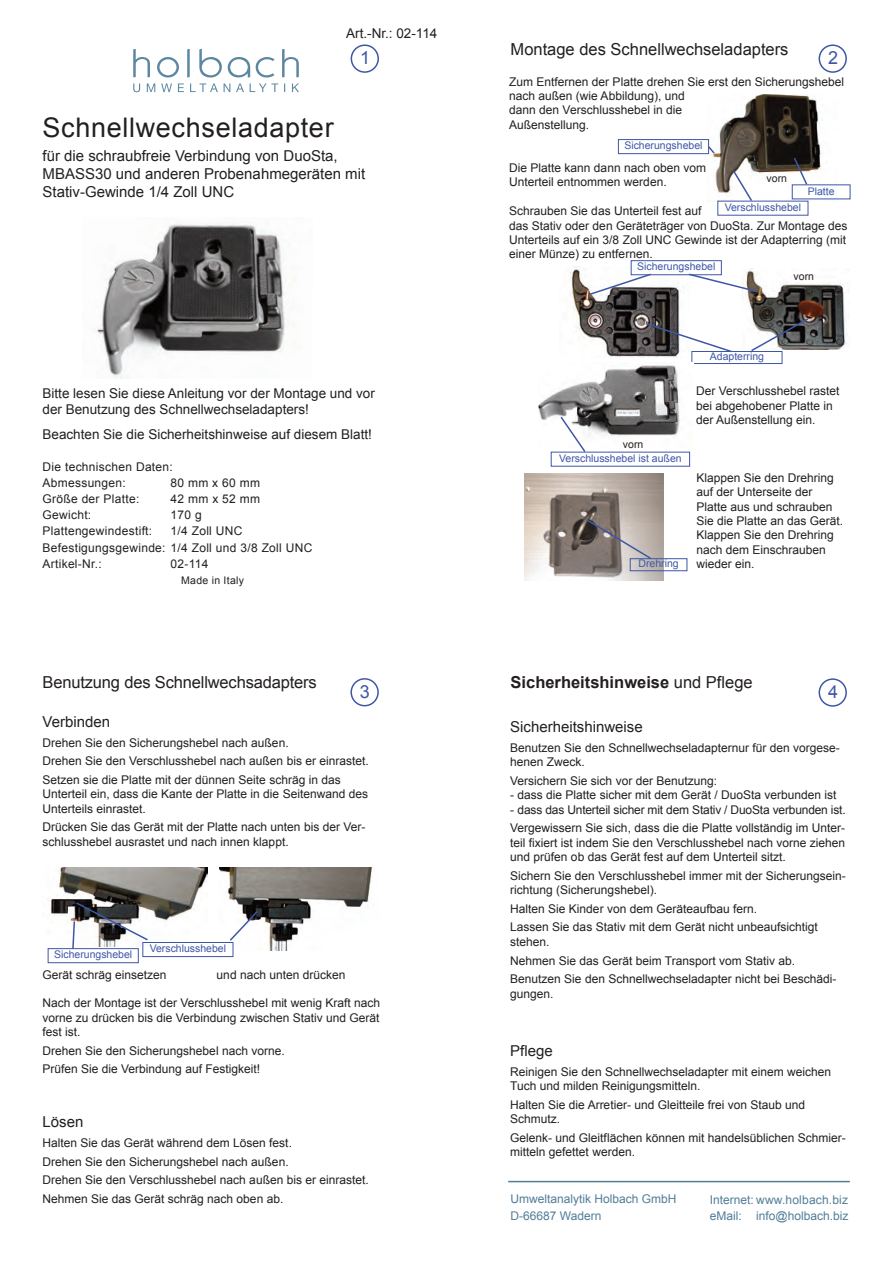
<style>
.page{position:relative;width:893px;height:1263px;background:#fff}
.page>*{position:absolute;margin:0;border:0;box-sizing:border-box;transform-origin:0 0}
.t1{font:27px "Arial";letter-spacing:.025em;color:#231f20}
.t2{font:18px "Arial";color:#3e57a5}
.t3{font:16.5px "Arial";letter-spacing:-.005em;color:#231f20}
.t4{font:700 16.5px "Arial";color:#231f20}
.t5{font:15px/18px "Arial";color:#231f20}
.t6{font:13.5px/16.2px "Arial";color:#231f20}
.t7{font:12px/14.4px "Arial";color:#231f20}
.t8{font:12px/16px "Arial";letter-spacing:.025em;color:#231f20}
.t9{font:12px/16.5px "Arial";color:#517d98}
.t10{font:10.5px "Arial";color:#3e57a5}
.t11{font:10.5px "Arial";color:#231f20}
.t12{font:10.5px "Arial";letter-spacing:.025em;color:#231f20}
.s1{font-weight:400}
</style>
<div class="page">
<svg style="left:133px;top:49px;width:166px;height:43px"></svg>
<svg style="left:351px;top:44px;width:28px;height:29px"></svg>
<img style="left:97px;top:223px;width:189px;height:156px">
<svg style="left:819px;top:44px;width:28px;height:29px"></svg>
<svg style="left:350px;top:678px;width:29px;height:28px"></svg>
<svg style="left:819px;top:678px;width:28px;height:29px"></svg>
<img style="left:569px;top:266px;width:118px;height:91px">
<img style="left:709px;top:94px;width:128px;height:107px">
<div style="left:618px;top:139px;width:91px;height:15px;border:1px solid #3e57a5"></div>
<div style="left:717px;top:201px;width:91px;height:15px;border:1px solid #3e57a5"></div>
<svg style="left:792px;top:156px;width:17px;height:30px"></svg>
<svg style="left:706px;top:145px;width:10px;height:10px"></svg>
<svg style="left:732px;top:169px;width:21px;height:34px"></svg>
<img style="left:746px;top:269px;width:102px;height:81px">
<svg style="left:687px;top:272px;width:74px;height:22px"></svg>
<div style="left:631px;top:260px;width:91px;height:15px;border:1px solid #3e57a5"></div>
<svg style="left:588px;top:272px;width:65px;height:24px"></svg>
<div style="left:691px;top:351px;width:91px;height:13px;border:1px solid #3e57a5"></div>
<svg style="left:749px;top:317px;width:61px;height:36px"></svg>
<svg style="left:644px;top:322px;width:89px;height:31px"></svg>
<img style="left:538px;top:362px;width:155px;height:76px">
<div style="left:551px;top:452px;width:139px;height:15px;border:1px solid #3e57a5"></div>
<svg style="left:559px;top:415px;width:28px;height:39px"></svg>
<img style="left:525px;top:473px;width:138px;height:108px">
<div style="left:630px;top:558px;width:57px;height:13px;border:1px solid #3e57a5"></div>
<svg style="left:584px;top:517px;width:69px;height:43px;background:#968e8c"></svg>
<img style="left:49px;top:868px;width:159px;height:53px">
<img style="left:220px;top:868px;width:152px;height:82px">
<div style="left:142px;top:942px;width:91px;height:15px;border:1px solid #3e57a5"></div>
<svg style="left:228px;top:909px;width:31px;height:33px"></svg>
<svg style="left:71px;top:901px;width:78px;height:51px"></svg>
<div style="left:48px;top:949px;width:90px;height:13px;background:#fff"></div>
<div style="left:48px;top:948px;width:91px;height:15px;border:1px solid #3e57a5"></div>
<hr style="left:508px;top:1181px;width:342px;height:1px;background:#517d98">
<p class="t6" style="left:346px;top:25px;width:93px">Art.-Nr.: 02-114</p>
<h2 class="t2" style="left:360px;top:48px;width:12px">1</h2>
<h1 class="t1" style="left:43px;top:113px;width:293px">Schnellwechseladapter</h1>
<p class="t5" style="left:43px;top:147px;width:324px">für die schraubfreie Verbindung von DuoSta,<br>MBASS30 und anderen Probenahmegeräten mit<br>Stativ-Gewinde 1/4 Zoll UNC</p>
<p class="t6" style="left:43px;top:385px;width:334px">Bitte lesen Sie diese Anleitung vor der Montage und vor der Benutzung des Schnellwechseladapters!</p>
<p class="t6" style="left:43px;top:426px;width:331px">Beachten Sie die Sicherheitshinweise auf diesem Blatt!</p>
<p class="t8" style="left:43px;top:458px;width:132px;line-height:16.5px">Die technischen Daten:<br>Abmessungen:</p>
<p class="t7" style="left:170px;top:476px;width:91px">80 mm x 60 mm</p>
<p class="t8" style="left:43px;top:491px;width:98px">Größe der Platte:</p>
<p class="t7" style="left:171px;top:492px;width:91px">42 mm x 52 mm</p>
<p class="t8" style="left:43px;top:507px;width:50px">Gewicht:</p>
<p class="t7" style="left:171px;top:508px;width:33px">170 g</p>
<p class="t8" style="left:43px;top:523px;width:111px">Plattengewindestift:</p>
<p class="t8" style="left:43px;top:523px;width:271px;text-indent:128px">1/4 Zoll UNC<br>Befestigungsgewinde: 1/4 Zoll und 3/8 Zoll UNC<br>Artikel-Nr.:</p>
<p class="t7" style="left:171px;top:556px;width:39px">02-114</p>
<p class="t12" style="left:181px;top:574px;width:64px">Made in Italy</p>
<h3 class="t3" style="left:511px;top:40px;width:279px">Montage des Schnellwechseladapters</h3>
<h2 class="t2" style="left:828px;top:48px;width:12px">2</h2>
<p class="t7" style="left:509px;top:74px;width:336px">Zum Entfernen der Platte drehen Sie erst den Sicherungshebel nach außen (wie Abbildung), und<br>dann den Verschlusshebel in die<br>Außenstellung.</p>
<p class="t7" style="left:509px;top:161px;width:198px">Die Platte kann dann nach oben vom<br>Unterteil entnommen werden.</p>
<p class="t7" style="left:509px;top:204px;width:340px">Schrauben Sie das Unterteil fest auf<br>das Stativ oder den Geräteträger von DuoSta. Zur Montage des Unterteils auf ein 3/8 Zoll UNC Gewinde ist der Adapterring (mit einer Münze) zu entfernen.</p>
<p class="t10" style="left:624px;top:140px;width:80px">Sicherungshebel</p>
<p class="t11" style="left:767px;top:172px;width:22px">vorn</p>
<p class="t10" style="left:808px;top:185px;width:28px">Platte</p>
<p class="t10" style="left:725px;top:201px;width:78px">Verschlusshebel</p>
<p class="t10" style="left:637px;top:261px;width:80px">Sicherungshebel</p>
<p class="t11" style="left:794px;top:270px;width:22px">vorn</p>
<p class="t10" style="left:710px;top:350px;width:56px">Adapterring</p>
<p class="t11" style="left:623px;top:438px;width:22px">vorn</p>
<p class="t10" style="left:559px;top:452px;width:124px">Verschlusshebel ist außen</p>
<p class="t10" style="left:638px;top:558px;width:42px">Drehring</p>
<p class="t7" style="left:696px;top:384px;width:145px">Der Verschlusshebel rastet bei abgehobener Platte in der Außenstellung ein.</p>
<p class="t7" style="left:696px;top:470px;width:148px">Klappen Sie den Drehring auf der Unterseite der<br>Platte aus und schrauben<br>Sie die Platte an das Gerät.<br>Klappen Sie den Drehring nach dem Einschrauben wieder ein.</p>
<h3 class="t3" style="left:43px;top:673px;width:276px">Benutzung des Schnellwechsadapters</h3>
<h2 class="t2" style="left:828px;top:682px;width:12px">4</h2>
<h3 class="t4" style="left:511px;top:673px;width:244px">Sicherheitshinweise <span class="s1">und Pflege</span></h3>
<h2 class="t2" style="left:360px;top:681px;width:12px">3</h2>
<p class="t5" style="left:43px;top:712px;width:69px">Verbinden</p>
<p class="t7" style="left:43px;top:733px;width:328px;line-height:18.6px">Drehen Sie den Sicherungshebel nach außen.<br>Drehen Sie den Verschlusshebel nach außen bis er einrastet.<br>Setzen sie die Platte mit der dünnen Seite schräg in das</p>
<p class="t7" style="left:43px;top:787px;width:327px">Unterteil ein, dass die Kante der Platte in die Seitenwand des<br>Unterteils einrastet.</p>
<p class="t7" style="left:43px;top:820px;width:324px">Drücken Sie das Gerät mit der Platte nach unten bis der Ver&shy;schlusshebel ausrastet und nach innen klappt.</p>
<p class="t10" style="left:54px;top:949px;width:80px">Sicherungshebel</p>
<p class="t10" style="left:150px;top:943px;width:78px">Verschlusshebel</p>
<p class="t7" style="left:43px;top:968px;width:126px">Gerät schräg einsetzen</p>
<p class="t7" style="left:217px;top:968px;width:130px">und nach unten drücken</p>
<p class="t7" style="left:43px;top:996px;width:339px;text-align:justify">Nach der Montage ist der Verschlusshebel mit wenig Kraft nach vorne zu drücken bis die Verbindung zwischen Stativ und Gerät fest ist.</p>
<p class="t7" style="left:43px;top:1041px;width:244px;line-height:18.6px">Drehen Sie den Sicherungshebel nach vorne.<br>Prüfen Sie die Verbindung auf Festigkeit!</p>
<p class="t5" style="left:43px;top:1113px;width:42px">Lösen</p>
<p class="t7" style="left:43px;top:1133px;width:328px;line-height:18.6px">Halten Sie das Gerät während dem Lösen fest.<br>Drehen Sie den Sicherungshebel nach außen.<br>Drehen Sie den Verschlusshebel nach außen bis er einrastet.<br>Nehmen Sie das Gerät schräg nach oben ab.</p>
<p class="t5" style="left:510px;top:717px;width:134px">Sicherheitshinweise</p>
<p class="t7" style="left:510px;top:740px;width:331px">Benutzen Sie den Schnellwechseladapternur für den vorgese&shy;henen Zweck.</p>
<p class="t7" style="left:510px;top:773px;width:208px">Versichern Sie sich vor der Benutzung:</p>
<p class="t7" style="left:510px;top:788px;width:328px">- dass die Platte sicher mit dem Gerät / DuoSta verbunden ist</p>
<p class="t7" style="left:510px;top:800px;width:337px;line-height:18.6px">- dass das Unterteil sicher mit dem Stativ / DuoSta verbunden ist.<br>Vergewissern Sie sich, dass die die Platte vollständig im Unter-</p>
<p class="t7" style="left:510px;top:835px;width:336px">teil fixiert ist indem Sie den Verschlusshebel nach vorne ziehen und prüfen ob das Gerät fest auf dem Unterteil sitzt.</p>
<p class="t7" style="left:510px;top:868px;width:337px">Sichern Sie den Verschlusshebel immer mit der Sicherungsein&shy;richtung (Sicherungshebel).</p>
<p class="t7" style="left:510px;top:899px;width:309px;line-height:18.6px">Halten Sie Kinder von dem Geräteaufbau fern.<br>Lassen Sie das Stativ mit dem Gerät nicht unbeaufsichtigt</p>
<p class="t7" style="left:510px;top:932px;width:328px;line-height:18.6px">stehen.<br>Nehmen Sie das Gerät beim Transport vom Stativ ab.<br>Benutzen Sie den Schnellwechseladapter nicht bei Beschädi-</p>
<p class="t7" style="left:510px;top:986px;width:45px">gungen.</p>
<p class="t5" style="left:510px;top:1041px;width:44px">Pflege</p>
<p class="t7" style="left:510px;top:1064px;width:322px">Reinigen Sie den Schnellwechseladapter mit einem weichen<br>Tuch und milden Reinigungsmitteln.</p>
<p class="t7" style="left:510px;top:1097px;width:296px">Halten Sie die Arretier- und Gleitteile frei von Staub und<br>Schmutz.</p>
<p class="t7" style="left:510px;top:1130px;width:337px">Gelenk- und Gleitflächen können mit handelsüblichen Schmier&shy;mitteln gefettet werden.</p>
<p class="t9" style="left:511px;top:1191px;width:168px">Umweltanalytik Holbach GmbH<br>D-66687 Wadern</p>
<p class="t9" style="left:710px;top:1191px;width:140px">Internet: www.holbach.biz eMail: info@holbach.biz</p>
</div>
